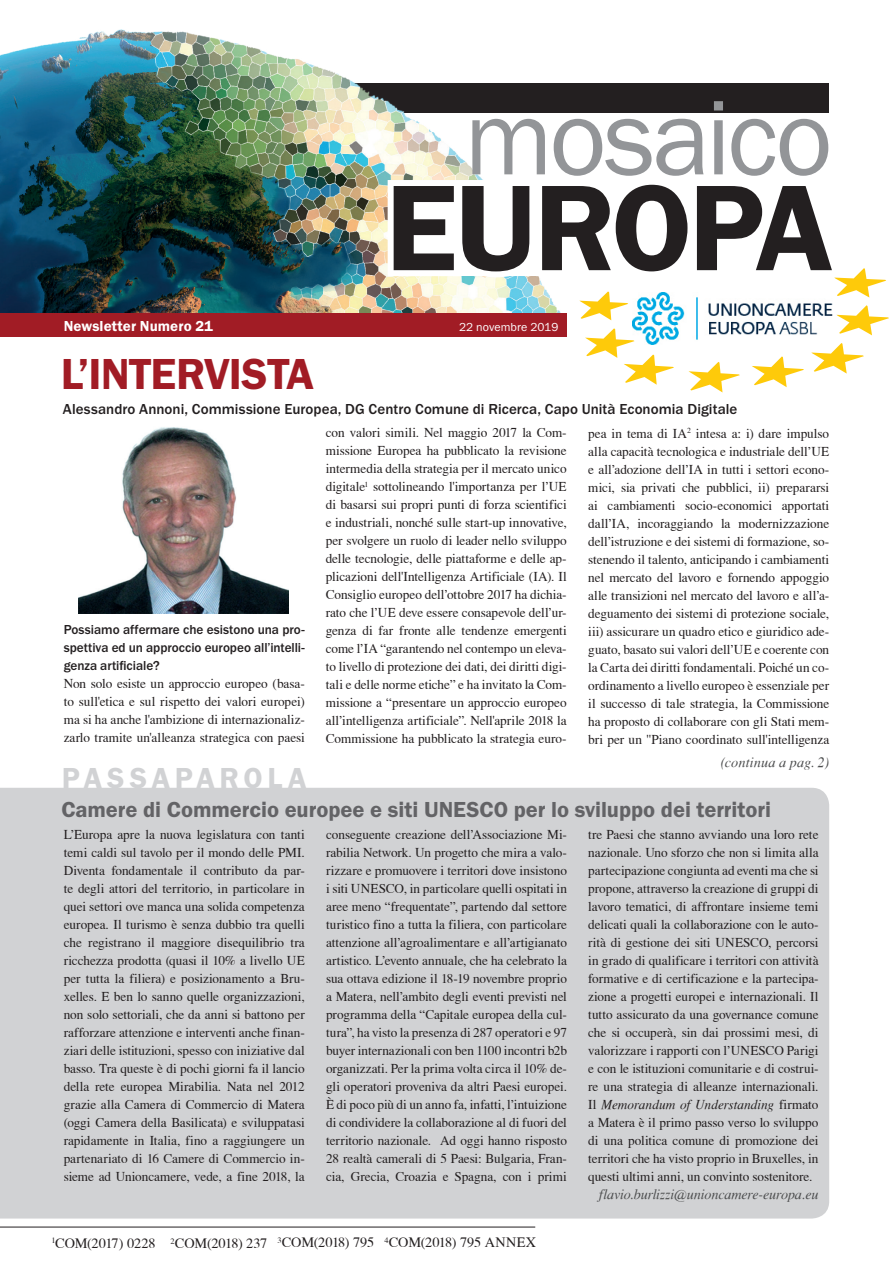
<style>
.page{position:relative;width:893px;height:1263px;background:#fff}
.page>*{position:absolute;margin:0;border:0;box-sizing:border-box;transform-origin:0 0}
.t1{font:600 126.15px "Franklin Gothic Itc T";letter-spacing:-.025em;color:#231f20}
.t2{font:109.65px "Franklin Gothic Itc T";letter-spacing:-.03em;color:#939598}
.t3{font:600 45px "Franklin Gothic Itc T";letter-spacing:-.015em;color:#a11c25}
.t4{font:600 30px "Franklin Gothic Itc T";letter-spacing:.16em;color:#d1d2d4}
.t5{font:600 22.5px "Franklin Gothic Itc T";letter-spacing:-.005em;color:#636366}
.t6{font:500 15px "Franklin Gothic Itc T";letter-spacing:.005em;color:#231f20}
.t7{font:600 15px "Franklin Gothic Itc T";letter-spacing:.005em;color:#fff}
.t8{font:14.25px "T Acc LAD";letter-spacing:-.01em;color:#231f20}
.t9{font:14.25px "T Acc LAD Italic";letter-spacing:-.01em;color:#4b4c4d}
.t10{font:14.25px "T Acc LAD Italic";letter-spacing:.01em;color:#4b4c4d}
.t11{font:13.5px/18px "T Acc LAD";color:#231f20;text-align:justify}
.t12{font:500 13.5px/18px "Franklin Gothic Itc T";letter-spacing:-.005em;color:#231f20;text-align:justify}
.t13{font:13.5px "T Acc LAD Italic";letter-spacing:.005em;color:#231f20}
.t14{font:12px "Franklin Gothic Itc T";letter-spacing:.005em;color:#fff}
.t15{font:8.25px "T Acc LAD";color:#231f20}
.s1{font-family:"T Acc LAD"}
</style>
<div class="page">
<img style="left:78px;top:427px;width:211px;height:187px">
<div style="left:0;top:788px;width:829px;height:430px;background:#d1d2d4"></div>
<div style="left:64px;top:83px;width:765px;height:29px;background:#231f20"></div>
<img style="left:0;top:30px;width:561px;height:283px">
<div style="left:0;top:313px;width:567px;height:23px;background:#a11c25"></div>
<svg style="left:382px;top:166px;width:507px;height:226px"></svg>
<hr style="left:0;top:1227px;width:535px;height:1px;background:#231f20">
<h2 class="t2" style="left:464px;top:74px;width:370px">mosaico</h2>
<h1 class="t1" style="left:385px;top:155px;width:449px">EUROPA</h1>
<p class="t7" style="left:64px;top:317px;width:151px">Newsletter Numero 21</p>
<p class="t14" style="left:459px;top:319px;width:101px">22 novembre 2019</p>
<h3 class="t3" style="left:61px;top:348px;width:255px">L’INTERVISTA</h3>
<p class="t6" style="left:63px;top:400px;width:676px">Alessandro Annoni, Commissione Europea, DG Centro Comune di Ricerca, Capo Unità Economia Digitale</p>
<p class="t12" style="left:64px;top:620px;width:242px">Possiamo affermare che esistono una pro&shy;spettiva ed un approccio europeo all’intelli&shy;genza artificiale?</p>
<p class="t11" style="left:64px;top:674px;width:242px">Non solo esiste un approccio europeo (basa&shy;to sull'etica e sul rispetto dei valori europei) ma si ha anche l'ambizione di internazionaliz&shy;zarlo tramite un'alleanza strategica con paesi</p>
<h3 class="t4" style="left:62px;top:760px;width:246px">PASSAPAROLA</h3>
<p class="t11" style="left:326px;top:423px;width:242px">con valori simili. Nel maggio 2017 la Com&shy;missione Europea ha pubblicato la revisione intermedia della strategia per il mercato unico digitale<sup>1</sup> sottolineando l'importanza per l’UE di basarsi sui propri punti di forza scientifici e industriali, nonché sulle start-up innovative, per svolgere un ruolo di leader nello sviluppo delle tecnologie, delle piattaforme e delle ap&shy;plicazioni dell'Intelligenza Artificiale (IA). Il Consiglio europeo dell’ottobre 2017 ha dichia&shy;rato che l’UE deve essere consapevole dell’ur&shy;genza di far fronte alle tendenze emergenti come l’IA “garantendo nel contempo un eleva&shy;to livello di protezione dei dati, dei diritti digi&shy;tali e delle norme etiche” e ha invitato la Com&shy;missione a “presentare un approccio europeo all’intelligenza artificiale”. Nell'aprile 2018 la Commissione ha pubblicato la strategia euro-</p>
<p class="t11" style="left:588px;top:424px;width:242px">pea in tema di IA<sup>2</sup> intesa a: i) dare impulso alla capacità tecnologica e industriale dell’UE e all’adozione dell’IA in tutti i settori econo&shy;mici, sia privati che pubblici, ii) prepararsi ai cambiamenti socio-economici apportati dall’IA, incoraggiando la modernizzazione dell’istruzione e dei sistemi di formazione, so&shy;stenendo il talento, anticipando i cambiamenti nel mercato del lavoro e fornendo appoggio alle transizioni nel mercato del lavoro e all’a&shy;deguamento dei sistemi di protezione sociale, iii) assicurare un quadro etico e giuridico ade&shy;guato, basato sui valori dell’UE e coerente con la Carta dei diritti fondamentali. Poiché un co&shy;ordinamento a livello europeo è essenziale per il successo di tale strategia, la Commissione ha proposto di collaborare con gli Stati mem&shy;bri per un "Piano coordinato sull'intelligenza</p>
<p class="t10" style="left:721px;top:754px;width:110px">(continua a pag. 2)</p>
<h3 class="t5" style="left:61px;top:796px;width:711px">Camere di Commercio europee e siti UNESCO per lo sviluppo dei territori</h3>
<p class="t11" style="left:326px;top:825px;width:242px">conseguente creazione dell’Associazione Mi&shy;rabilia Network. Un progetto che mira a valo&shy;rizzare e promuovere i territori dove insistono i siti UNESCO, in particolare quelli ospitati in aree meno “frequentate”, partendo dal settore turistico fino a tutta la filiera, con particolare attenzione all’agroalimentare e all’artigianato artistico. L’evento annuale, che ha celebrato la sua ottava edizione il 18-19 novembre proprio a Matera, nell’ambito degli eventi previsti nel programma della “Capitale europea della cul&shy;tura”, ha visto la presenza di 287 operatori e 97 buyer internazionali con ben 1100 incontri b2b organizzati. Per la prima volta circa il 10% de&shy;gli operatori proveniva da altri Paesi europei.<br>È di poco più di un anno fa, infatti, l’intuizione di condividere la collaborazione al di fuori del territorio nazionale. Ad oggi hanno risposto 28 realtà camerali di 5 Paesi: Bulgaria, Fran&shy;cia, Grecia, Croazia e Spagna, con i primi</p>
<p class="t11" style="left:588px;top:825px;width:232px">tre Paesi che stanno avviando una loro rete nazionale. Uno sforzo che non si limita alla partecipazione congiunta ad eventi ma che si propone, attraverso la creazione di gruppi di lavoro tematici, di affrontare insieme temi delicati quali la collaborazione con le auto&shy;rità di gestione dei siti UNESCO, percorsi in grado di qualificare i territori con attività formative e di certificazione e la partecipa&shy;zione a progetti europei e internazionali. Il tutto assicurato da una governance comune che si occuperà, sin dai prossimi mesi, di valorizzare i rapporti con l’UNESCO Parigi e con le istituzioni comunitarie e di costrui&shy;re una strategia di alleanze internazionali.</p>
<p class="t11" style="left:64px;top:825px;width:242px">L’Europa apre la nuova legislatura con tanti temi caldi sul tavolo per il mondo delle PMI.<br>Diventa fondamentale il contributo da par&shy;te degli attori del territorio, in particolare in quei settori ove manca una solida competenza europea. Il turismo è senza dubbio tra quelli che registrano il maggiore disequilibrio tra ricchezza prodotta (quasi il 10% a livello UE per tutta la filiera) e posizionamento a Bru&shy;xelles. E ben lo sanno quelle organizzazioni, non solo settoriali, che da anni si battono per rafforzare attenzione e interventi anche finan&shy;ziari delle istituzioni, spesso con iniziative dal basso. Tra queste è di pochi giorni fa il lancio della rete europea Mirabilia. Nata nel 2012 grazie alla Camera di Commercio di Matera (oggi Camera della Basilicata) e sviluppatasi rapidamente in Italia, fino a raggiungere un partenariato di 16 Camere di Commercio in&shy;sieme ad Unioncamere, vede, a fine 2018, la</p>
<p class="t13" style="left:588px;top:1096px;width:232px"><span class="s1">Il</span> Memorandum of Understanding <span class="s1">firmato</span></p>
<p class="t11" style="left:588px;top:1113px;width:232px">a Matera è il primo passo verso lo sviluppo di una politica comune di promozione dei territori che ha visto proprio in Bruxelles, in questi ultimi anni, un convinto sostenitore.</p>
<p class="t9" style="left:599px;top:1186px;width:221px">flavio.burlizzi@unioncamere-europa.eu</p>
<p class="t8" style="left:51px;top:1235px;width:217px"><sup>1</sup>COM(2017) 0228 <sup>2</sup>COM(2018) 237</p>
<p class="t15" style="left:384px;top:1235px;width:6px">4</p>
<p class="t8" style="left:278px;top:1234px;width:260px"><sup>3</sup>COM(2018) 795 COM(2018) 795 ANNEX</p>
</div>
